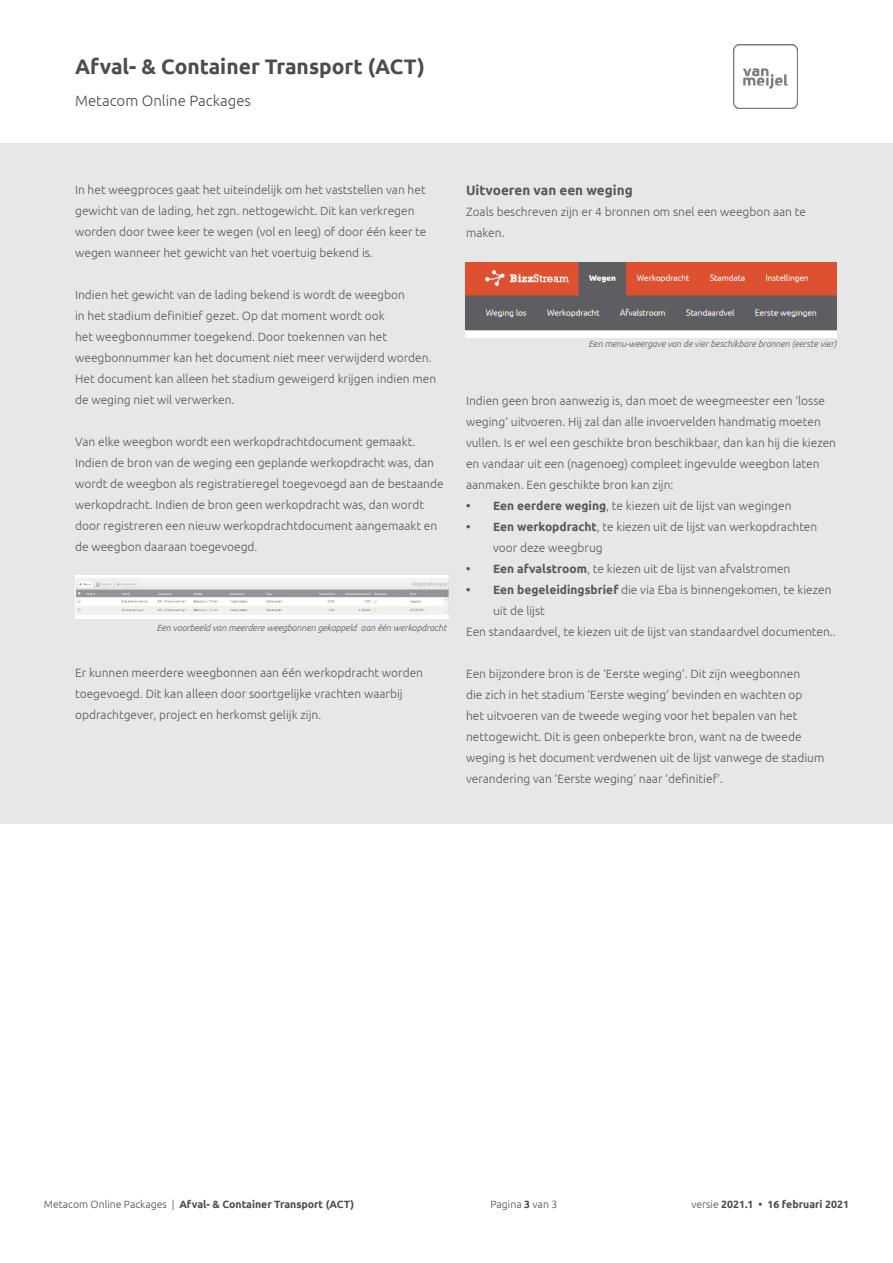
<style>
.page{position:relative;width:893px;height:1263px;background:#fff}
.page>*{position:absolute;margin:0;border:0;box-sizing:border-box;transform-origin:0 0}
.Tussenkop{font:700 21px "Ubuntu";color:#4b4c4d}
.Tussenkop-2{font:300 15px "Ubuntu";color:#4b4c4d}
.Paragraaf{font:700 13.5px "Ubuntu";color:#57585a}
.Paragraaf-2{font:300 12px/21px "Ubuntu";color:#57585a}
.Tussenkop-3{font:300 12px "Ubuntu";color:#57585a}
.Paragraaf-3{font:700 12px "Ubuntu";color:#57585a}
.Paragraaf-4{font:700 10.5px "Ubuntu";color:#4b4c4d}
.Paragraaf-5{font:300 10.5px "Ubuntu";color:#4b4c4d}
.Paragraaf-6{font:italic 300 9px "Ubuntu";color:#57585a}
.s1{font-weight:700}
.s2{font-weight:300}
</style>
<div class="page">
<div style="left:0;top:143px;width:893px;height:681px;background:#e6e7e9"></div>
<img style="left:75px;top:576px;width:373px;height:43px">
<img style="left:465px;top:262px;width:372px;height:75px">
<img style="left:733px;top:45px;width:64px;height:63px">
<p class="Tussenkop" style="left:75px;top:54px;width:351px">Afval- &amp; Container Transport (ACT)</p>
<p class="Tussenkop-2" style="left:75px;top:91px;width:177px">Metacom Online Packages</p>
<p class="Paragraaf-2" style="left:75px;top:179px;width:352px">In het weegproces gaat het uiteindelijk om het vaststellen van het</p>
<p class="Tussenkop-3" style="left:75px;top:203px;width:341px">gewicht van de lading, het zgn. nettogewicht. Dit kan verkregen</p>
<p class="Paragraaf-2" style="left:75px;top:221px;width:353px">worden door twee keer te wegen (vol en leeg) of door één keer te wegen wanneer het gewicht van het voertuig bekend is.</p>
<p class="Paragraaf-2" style="left:75px;top:284px;width:331px">Indien het gewicht van de lading bekend is wordt de weegbon in het stadium definitief gezet. Op dat moment wordt ook het weegbonnummer toegekend. Door toekennen van het</p>
<p class="Paragraaf-2" style="left:75px;top:347px;width:363px">weegbonnummer kan het document niet meer verwijderd worden.<br>Het document kan alleen het stadium geweigerd krijgen indien men de weging niet wil verwerken.</p>
<p class="Paragraaf-2" style="left:75px;top:431px;width:370px">Van elke weegbon wordt een werkopdrachtdocument gemaakt.<br>Indien de bron van de weging een geplande werkopdracht was, dan wordt de weegbon als registratieregel toegevoegd aan de bestaande werkopdracht. Indien de bron geen werkopdracht was, dan wordt</p>
<p class="Paragraaf-2" style="left:75px;top:515px;width:364px">door registreren een nieuw werkopdrachtdocument aangemaakt en de weegbon daaraan toegevoegd.</p>
<p class="Paragraaf-6" style="left:157px;top:622px;width:291px">Een voorbeeld van meerdere weegbonnen gekoppeld aan één werkopdracht</p>
<p class="Paragraaf-2" style="left:75px;top:662px;width:349px">Er kunnen meerdere weegbonnen aan één werkopdracht worden</p>
<p class="Paragraaf-2" style="left:75px;top:683px;width:329px">toegevoegd. Dit kan alleen door soortgelijke vrachten waarbij opdrachtgever, project en herkomst gelijk zijn.</p>
<p class="Paragraaf" style="left:466px;top:182px;width:168px">Uitvoeren van een weging</p>
<p class="Paragraaf-2" style="left:466px;top:201px;width:341px">Zoals beschreven zijn er 4 bronnen om snel een weegbon aan te maken.</p>
<p class="Paragraaf-6" style="left:589px;top:338px;width:250px">Een menu-weergave van de vier beschikbare bronnen (eerste vier)</p>
<p class="Paragraaf-2" style="left:466px;top:390px;width:360px">Indien geen bron aanwezig is, dan moet de weegmeester een ‘losse weging’ uitvoeren. Hij zal dan alle invoervelden handmatig moeten</p>
<p class="Paragraaf-2" style="left:466px;top:432px;width:372px">vullen. Is er wel een geschikte bron beschikbaar, dan kan hij die kiezen en vandaar uit een (nagenoeg) compleet ingevulde weegbon laten aanmaken. Een geschikte bron kan zijn:</p>
<p class="Paragraaf-2" style="left:466px;top:495px;width:327px"><span class="s1">• Een eerdere weging</span>, te kiezen uit de lijst van wegingen</p>
<p class="Paragraaf-3" style="left:466px;top:519px;width:6px">•</p>
<p class="Paragraaf-2" style="left:493px;top:516px;width:326px"><span class="s1">Een werkopdracht</span>, te kiezen uit de lijst van werkopdrachten voor deze weegbrug</p>
<p class="Paragraaf-2" style="left:466px;top:558px;width:326px"><span class="s1">• Een afvalstroom</span>, te kiezen uit de lijst van afvalstromen</p>
<p class="Paragraaf-2" style="left:466px;top:579px;width:367px"><span class="s1">• Een begeleidingsbrief</span> die via Eba is binnengekomen, te kiezen</p>
<p class="Paragraaf-2" style="left:466px;top:600px;width:371px;text-indent:27px">uit de lijst<br>Een standaardvel, te kiezen uit de lijst van standaardvel documenten..</p>
<p class="Paragraaf-2" style="left:466px;top:663px;width:338px">Een bijzondere bron is de ‘Eerste weging’. Dit zijn weegbonnen die zich in het stadium ‘Eerste weging’ bevinden en wachten op het uitvoeren van de tweede weging voor het bepalen van het</p>
<p class="Paragraaf-2" style="left:466px;top:726px;width:360px">nettogewicht. Dit is geen onbeperkte bron, want na de tweede weging is het document verdwenen uit de lijst vanwege de stadium verandering van ‘Eerste weging’ naar ‘definitief’.</p>
<p class="Paragraaf-5" style="left:44px;top:1198px;width:132px">Metacom Online Packages |</p>
<p class="Paragraaf-4" style="left:179px;top:1198px;width:176px">Afval- &amp; Container Transport (ACT)</p>
<p class="Paragraaf-5" style="left:490px;top:1198px;width:68px">Pagina <span class="s1">3</span> van 3</p>
<p class="Paragraaf-4" style="left:691px;top:1198px;width:159px"><span class="s2">versie</span> 2021.1 • 16 februari 2021</p>
</div>
